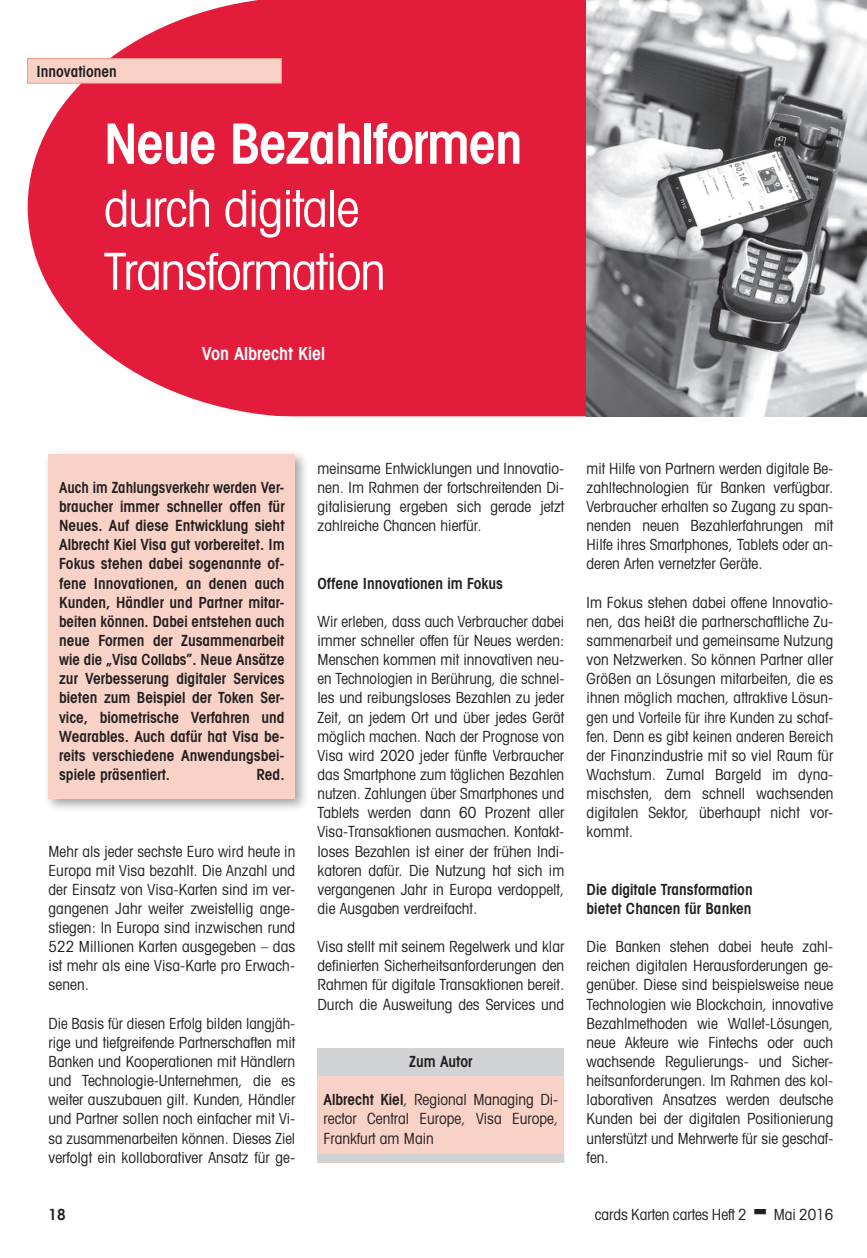
<style>
.page{position:relative;width:867px;height:1258px;background:#fff}
.page>*{position:absolute;margin:0;border:0;box-sizing:border-box;transform-origin:0 0}
.t1{font:600 condensed 55.5px "Avant Garde";letter-spacing:-.025em;color:#fff}
.t2{font:condensed 51px/63px "Avant Garde";letter-spacing:-.025em;color:#fff}
.t3{font:600 condensed 18px "Avant Garde";color:#fff}
.t4{font:condensed 15.3px/19.2px "Avant Garde";color:#231f20;text-align:justify}
.t5{font:600 condensed 15.3px/19.2px "Avant Garde";color:#231f20;text-align:justify}
.s1{font-weight:600}
</style>
<div class="page">
<svg style="left:28px;top:0;width:558px;height:416px;background:#e6324e"></svg>
<div style="left:28px;top:59px;width:253px;height:24px;background:#f9d2c7"></div>
<div style="left:27px;top:58px;width:255px;height:26px;border:1px solid #f09588"></div>
<div style="left:43px;top:449px;width:266px;height:364px;background:#231f20;opacity:.4"></div>
<div style="left:49px;top:455px;width:246px;height:344px;background:#f9d2c7"></div>
<div style="left:317px;top:1071px;width:247px;height:92px;background:#f9d2c7"></div>
<div style="left:317px;top:1048px;width:247px;height:28px;background:#d1d2d4"></div>
<div style="left:317px;top:1154px;width:247px;height:9px;background:#d1d2d4"></div>
<img style="left:586px;top:0;width:281px;height:416px">
<p class="t5" style="left:37px;top:62px;width:82px">Innovationen</p>
<h1 class="t1" style="left:104px;top:110px;width:420px">Neue Bezahlformen</h1>
<h2 class="t2" style="left:104px;top:176px;width:283px">durch digitale<br>Transformation</h2>
<p class="t3" style="left:202px;top:343px;width:125px">Von Albrecht Kiel</p>
<p class="t5" style="left:59px;top:478px;width:227px">Auch im Zahlungsverkehr werden Ver&shy;braucher immer schneller offen für Neues. Auf diese Entwicklung sieht Albrecht Kiel Visa gut vorbereitet. Im Fokus stehen dabei sogenannte of&shy;fene Innovationen, an denen auch Kunden, Händler und Partner mitar&shy;beiten können. Dabei entstehen auch neue Formen der Zusammenarbeit wie die „Visa Collabs”. Neue Ansätze zur Verbesserung digitaler Services bieten zum Beispiel der Token Ser&shy;vice, biometrische Verfahren und Wearables. Auch dafür hat Visa be&shy;reits verschiedene Anwendungsbei&shy;spiele präsentiert.</p>
<p class="t5" style="left:256px;top:765px;width:30px">Red.</p>
<p class="t4" style="left:49px;top:841px;width:248px">Mehr als jeder sechste Euro wird heute in Europa mit Visa bezahlt. Die Anzahl und der Einsatz von Visa-Karten sind im ver&shy;gangenen Jahr weiter zweistellig ange&shy;stiegen: In Europa sind inzwischen rund 522 Millionen Karten ausgegeben – das ist mehr als eine Visa-Karte pro Erwach&shy;senen.</p>
<p class="t4" style="left:49px;top:1013px;width:248px">Die Basis für diesen Erfolg bilden langjäh&shy;rige und tiefgreifende Partnerschaften mit Banken und Kooperationen mit Händlern und Technologie-Unternehmen, die es weiter auszubauen gilt. Kunden, Händler und Partner sollen noch einfacher mit Vi&shy;sa zusammenarbeiten können. Dieses Ziel verfolgt ein kollaborativer Ansatz für ge-</p>
<p class="t4" style="left:317px;top:458px;width:248px">meinsame Entwicklungen und Innovatio&shy;nen. Im Rahmen der fortschreitenden Di&shy;gitalisierung ergeben sich gerade jetzt zahlreiche Chancen hierfür.</p>
<p class="t5" style="left:317px;top:573px;width:187px">Offene Innovationen im Fokus</p>
<p class="t4" style="left:317px;top:611px;width:248px">Wir erleben, dass auch Verbraucher dabei immer schneller offen für Neues werden:<br>Menschen kommen mit innovativen neu&shy;en Technologien in Berührung, die schnel&shy;les und reibungsloses Bezahlen zu jeder Zeit, an jedem Ort und über jedes Gerät möglich machen. Nach der Prognose von Visa wird 2020 jeder fünfte Verbraucher das Smartphone zum täglichen Bezahlen nutzen. Zahlungen über Smartphones und Tablets werden dann 60 Prozent aller Visa-Transaktionen ausmachen. Kontakt&shy;loses Bezahlen ist einer der frühen Indi&shy;katoren dafür. Die Nutzung hat sich im vergangenen Jahr in Europa verdoppelt, die Ausgaben verdreifacht.</p>
<p class="t4" style="left:317px;top:937px;width:248px">Visa stellt mit seinem Regelwerk und klar definierten Sicherheitsanforderungen den Rahmen für digitale Transaktionen bereit.<br>Durch die Ausweitung des Services und</p>
<p class="t5" style="left:409px;top:1052px;width:65px">Zum Autor</p>
<p class="t4" style="left:323px;top:1090px;width:236px"><span class="s1">Albrecht Kiel</span>, Regional Managing Di&shy;rector Central Europe, Visa Europe, Frankfurt am Main</p>
<p class="t4" style="left:586px;top:458px;width:248px">mit Hilfe von Partnern werden digitale Be&shy;zahltechnologien für Banken verfügbar.<br>Verbraucher erhalten so Zugang zu span&shy;nenden neuen Bezahlerfahrungen mit Hilfe ihres Smartphones, Tablets oder an&shy;deren Arten vernetzter Geräte.</p>
<p class="t4" style="left:586px;top:592px;width:248px">Im Fokus stehen dabei offene Innovatio&shy;nen, das heißt die partnerschaftliche Zu&shy;sammenarbeit und gemeinsame Nutzung von Netzwerken. So können Partner aller Größen an Lösungen mitarbeiten, die es ihnen möglich machen, attraktive Lösun&shy;gen und Vorteile für ihre Kunden zu schaf&shy;fen. Denn es gibt keinen anderen Bereich der Finanzindustrie mit so viel Raum für Wachstum. Zumal Bargeld im dyna&shy;mischsten, dem schnell wachsenden digitalen Sektor, überhaupt nicht vor&shy;kommt.</p>
<p class="t5" style="left:586px;top:879px;width:167px">Die digitale Transformation bietet Chancen für Banken</p>
<p class="t4" style="left:586px;top:937px;width:248px">Die Banken stehen dabei heute zahl&shy;reichen digitalen Herausforderungen ge&shy;genüber. Diese sind beispielsweise neue Technologien wie Blockchain, innovative Bezahlmethoden wie Wallet-Lösungen, neue Akteure wie Fintechs oder auch wachsende Regulierungs- und Sicher&shy;heitsanforderungen. Im Rahmen des kol&shy;laborativen Ansatzes werden deutsche Kunden bei der digitalen Positionierung unterstützt und Mehrwerte für sie geschaf&shy;fen.</p>
<p class="t5" style="left:49px;top:1205px;width:19px">18</p>
<p class="t4" style="left:594px;top:1204px;width:153px">cards Karten cartes Heft 2</p>
<p class="t4" style="left:773px;top:1204px;width:61px">Mai 2016</p>
</div>
